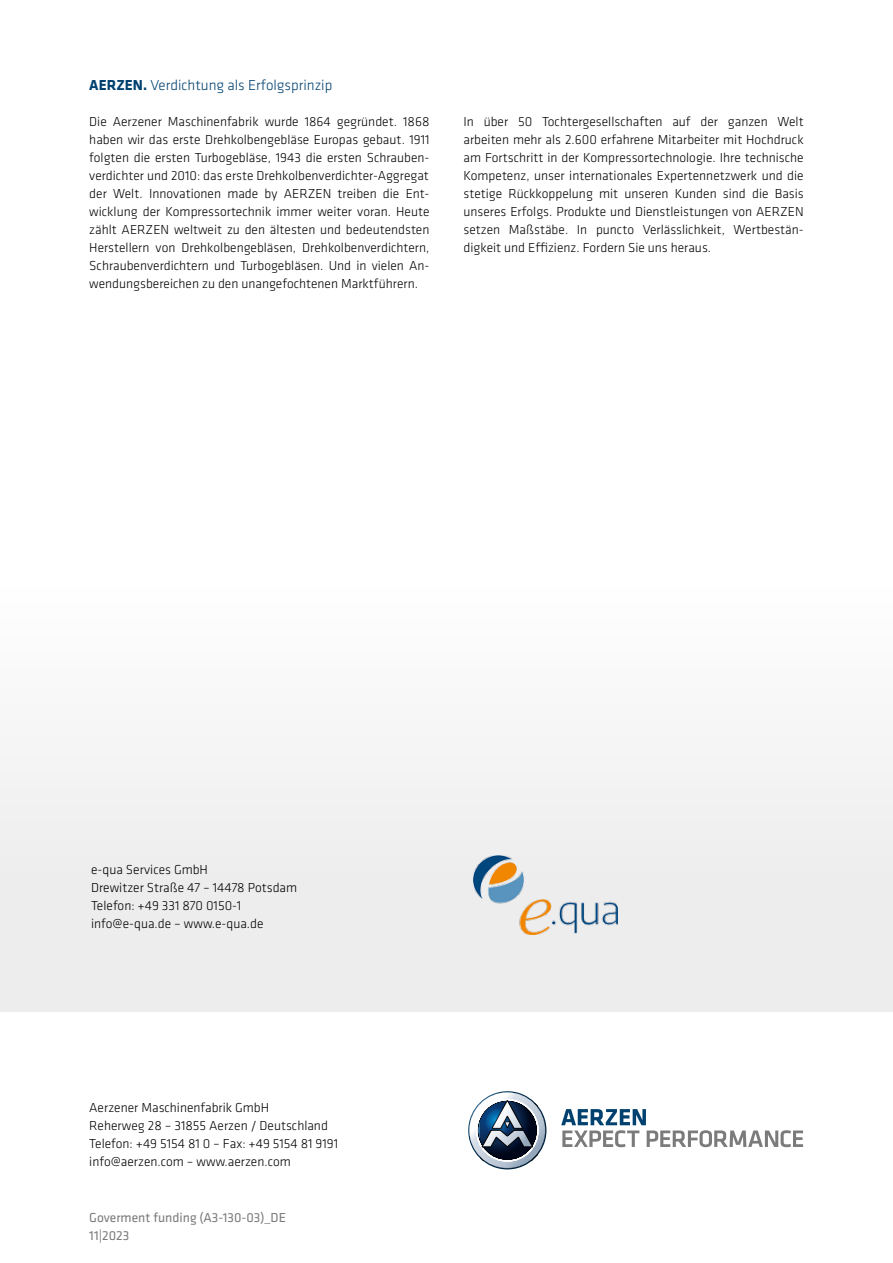
<style>
.page{position:relative;width:893px;height:1263px;background:#fff}
.page>*{position:absolute;margin:0;border:0;box-sizing:border-box;transform-origin:0 0}
.t1{font:300 15px "Klavika";color:#004170}
.t2{font:300 13.5px/18px "Klavika";color:#020203}
.t3{font:300 13.5px/18px "Klavika";color:#000}
.t4{font:13.5px/18px "Klavika";color:#7c7b7b}
.s1{font-weight:700}
</style>
<div class="page">
<div style="left:0;top:586px;width:893px;height:426px;background:#ededed"></div>
<svg style="left:468px;top:1091px;width:78px;height:78px"></svg>
<svg style="left:485px;top:1108px;width:27px;height:27px"></svg>
<svg style="left:561px;top:1109px;width:242px;height:38px"></svg>
<img style="left:473px;top:856px;width:144px;height:79px">
<p class="t1" style="left:89px;top:76px;width:245px"><span class="s1">AERZEN.</span> Verdichtung als Erfolgsprinzip</p>
<p class="t2" style="left:89px;top:112px;width:342px">Die Aerzener Maschinenfabrik wurde 1864 gegründet. 1868 haben wir das erste Drehkolbengebläse Europas gebaut. 1911 folgten die ersten Turbogebläse, 1943 die ersten Schrauben&shy;verdichter und 2010: das erste Drehkolbenverdichter-Aggregat der Welt. Innovationen made by AERZEN treiben die Ent&shy;wicklung der Kompressortechnik immer weiter voran. Heute zählt AERZEN weltweit zu den ältesten und bedeutendsten Herstellern von Drehkolbengebläsen, Drehkolbenverdichtern, Schraubenverdichtern und Turbogebläsen. Und in vielen An&shy;wendungsbereichen zu den unangefochtenen Marktführern.</p>
<p class="t2" style="left:463px;top:112px;width:342px;text-align:justify">In über 50 Tochtergesellschaften auf der ganzen Welt arbeiten mehr als 2.600 erfahrene Mitarbeiter mit Hochdruck am Fortschritt in der Kompressortechnologie. Ihre technische Kompetenz, unser internationales Expertennetzwerk und die stetige Rückkoppelung mit unseren Kunden sind die Basis unseres Erfolgs. Produkte und Dienstleistungen von AERZEN setzen Maßstäbe. In puncto Verlässlichkeit, Wertbestän&shy;digkeit und Effizienz. Fordern Sie uns heraus.</p>
<p class="t3" style="left:91px;top:861px;width:208px">e-qua Services GmbH<br>Drewitzer Straße 47 – 14478 Potsdam<br>Telefon: +49 331 870 0150-1 info@e-qua.de – www.e-qua.de</p>
<p class="t3" style="left:89px;top:1098px;width:250px">Aerzener Maschinenfabrik GmbH<br>Reherweg 28 – 31855 Aerzen / Deutschland Telefon: +49 5154 81 0 – Fax: +49 5154 81 9191 info@aerzen.com – www.aerzen.com</p>
<p class="t4" style="left:89px;top:1208px;width:198px">Goverment funding (A3-130-03)_DE<br>11|2023</p>
</div>
